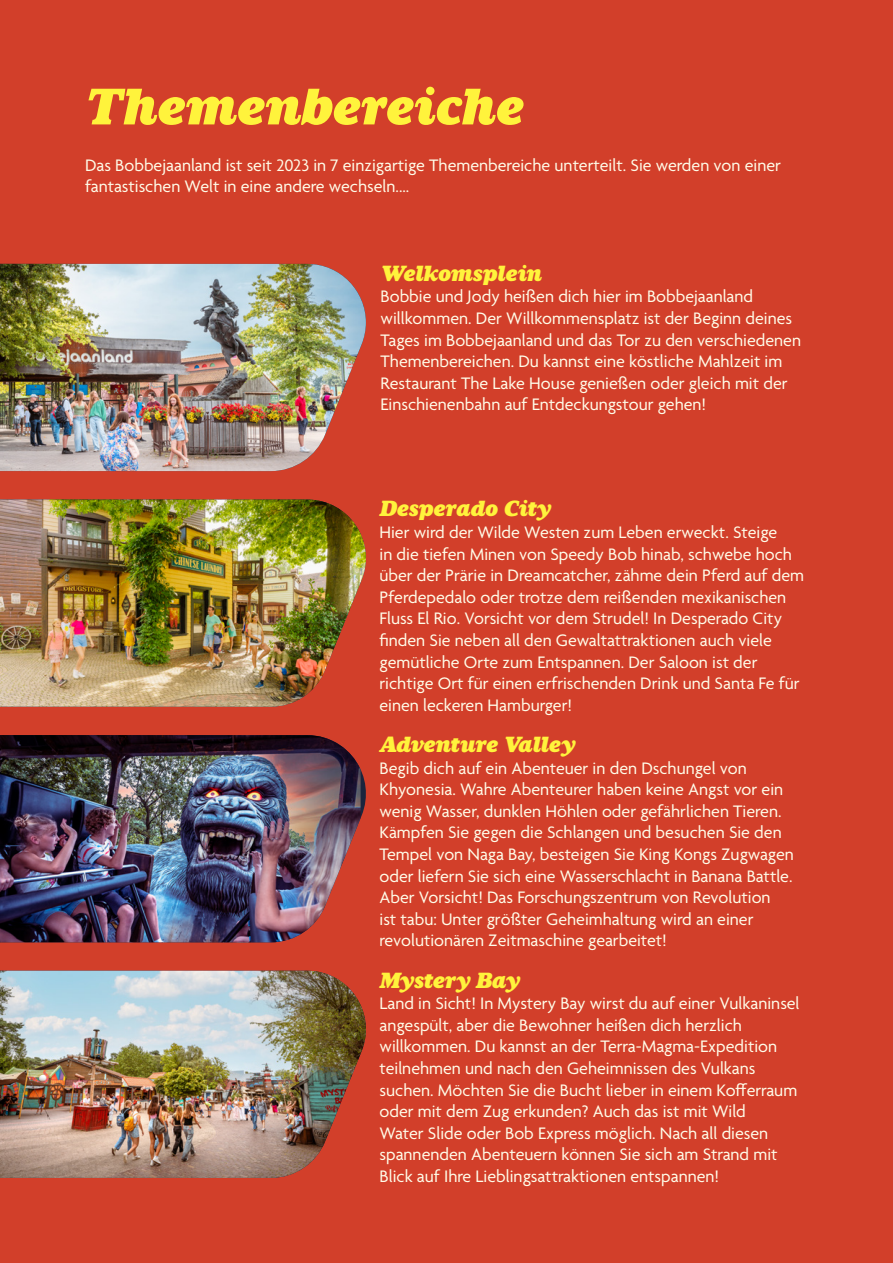
<style>
.page{position:relative;width:893px;height:1263px;background:#fff}
.page>*{position:absolute;margin:0;border:0;box-sizing:border-box;transform-origin:0 0}
.t1{font:italic 52.5px "Aurea Ultra";color:#fff33c}
.t2{font:italic 22.5px "Aurea Ultra";color:#fff33c}
.t3{font:18px/21.6px "Agenda";color:#fffde9}
</style>
<div class="page">
<div style="left:0;top:0;width:893px;height:1262px;background:#d23f2a"></div>
<img style="left:0;top:264px;width:366px;height:207px">
<img style="left:0;top:499px;width:366px;height:208px">
<img style="left:0;top:735px;width:361px;height:207px">
<img style="left:0;top:971px;width:366px;height:207px">
<p class="t1" style="left:85px;top:75px;width:440px">Themenbereiche</p>
<p class="t3" style="left:85px;top:155px;width:697px">Das Bobbejaanland ist seit 2023 in 7 einzigartige Themenbereiche unterteilt. Sie werden von einer fantastischen Welt in eine andere wechseln....</p>
<p class="t2" style="left:381px;top:260px;width:163px">Welkomsplein</p>
<p class="t3" style="left:381px;top:287px;width:422px">Bobbie und Jody heißen dich hier im Bobbejaanland willkommen. Der Willkommensplatz ist der Beginn deines Tages im Bobbejaanland und das Tor zu den verschiedenen Themenbereichen. Du kannst eine köstliche Mahlzeit im Restaurant The Lake House genießen oder gleich mit der Einschienenbahn auf Entdeckungstour gehen!</p>
<p class="t2" style="left:379px;top:495px;width:173px">Desperado City</p>
<p class="t3" style="left:379px;top:522px;width:426px">Hier wird der Wilde Westen zum Leben erweckt. Steige<br>in die tiefen Minen von Speedy Bob hinab, schwebe hoch über der Prärie in Dreamcatcher, zähme dein Pferd auf dem Pferdepedalo oder trotze dem reißenden mexikanischen Fluss El Rio. Vorsicht vor dem Strudel! In Desperado City finden Sie neben all den Gewaltattraktionen auch viele gemütliche Orte zum Entspannen. Der Saloon ist der richtige Ort für einen erfrischenden Drink und Santa Fe für einen leckeren Hamburger!</p>
<p class="t2" style="left:379px;top:731px;width:197px">Adventure Valley</p>
<p class="t3" style="left:379px;top:758px;width:416px">Begib dich auf ein Abenteuer in den Dschungel von Khyonesia. Wahre Abenteurer haben keine Angst vor ein wenig Wasser, dunklen Höhlen oder gefährlichen Tieren.<br>Kämpfen Sie gegen die Schlangen und besuchen Sie den Tempel von Naga Bay, besteigen Sie King Kongs Zugwagen oder liefern Sie sich eine Wasserschlacht in Banana Battle.<br>Aber Vorsicht! Das Forschungszentrum von Revolution<br>ist tabu: Unter größter Geheimhaltung wird an einer revolutionären Zeitmaschine gearbeitet!</p>
<p class="t2" style="left:379px;top:966px;width:142px">Mystery Bay</p>
<p class="t3" style="left:379px;top:994px;width:422px">Land in Sicht! In Mystery Bay wirst du auf einer Vulkaninsel angespült, aber die Bewohner heißen dich herzlich willkommen. Du kannst an der Terra-Magma-Expedition teilnehmen und nach den Geheimnissen des Vulkans suchen. Möchten Sie die Bucht lieber in einem Kofferraum oder mit dem Zug erkunden? Auch das ist mit Wild<br>Water Slide oder Bob Express möglich. Nach all diesen spannenden Abenteuern können Sie sich am Strand mit Blick auf Ihre Lieblingsattraktionen entspannen!</p>
</div>
